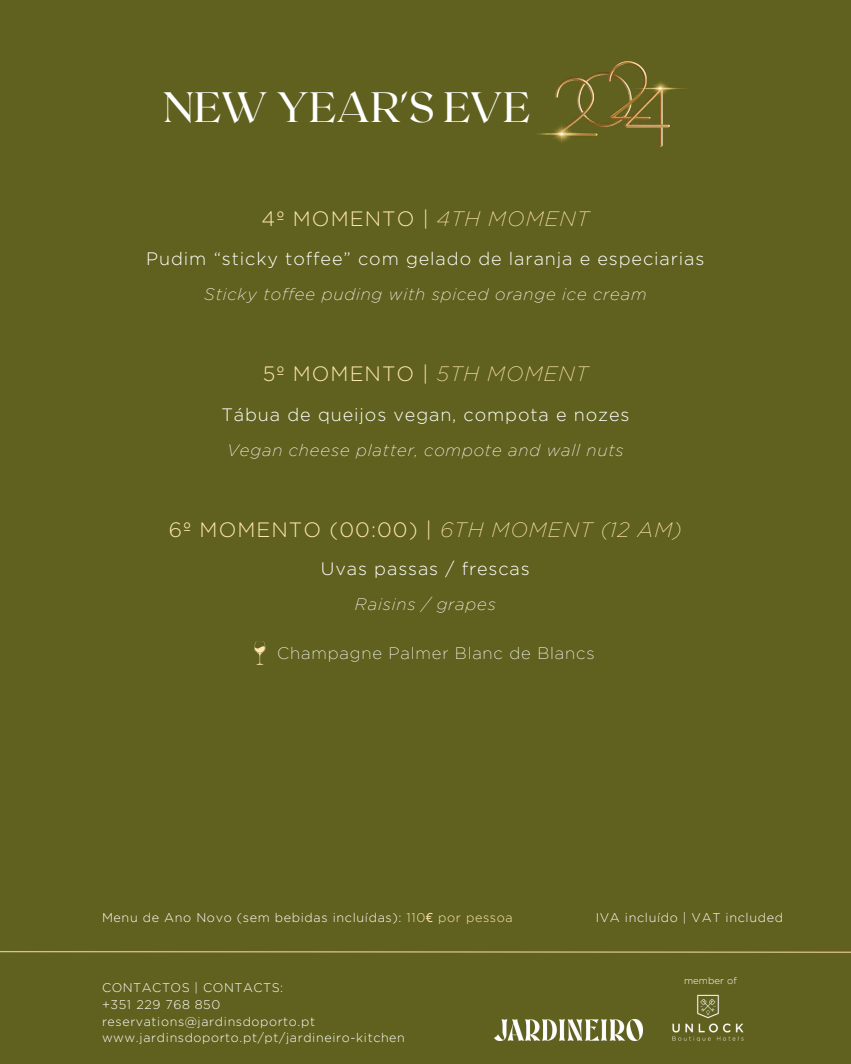
<style>
.page{position:relative;width:851px;height:1064px;background:#fff}
.page>*{position:absolute;margin:0;border:0;box-sizing:border-box;transform-origin:0 0}
.t1{font:42.45px "Roxborough CF";color:#fff}
.t2{font:300 20.85px "Gotham";letter-spacing:.05em;color:#fee5b1}
.t3{font:300 18px "Gotham";letter-spacing:.05em;color:#fff}
.t4{font:italic 200 16.65px "Gotham";letter-spacing:.05em;color:#fff}
.t5{font:200 16.65px "Gotham";letter-spacing:.05em;color:#fff}
.t6{font:300 12.6px "Gotham";letter-spacing:.05em;color:#fff}
.t7{font:300 12.45px "Gotham Greek";letter-spacing:.04em;color:#fff}
.t8{font:300 9.6px "Gotham Greek";color:#fff}
.s1{font-weight:200;font-style:italic}
.s2{color:#fee5b1}
.s3{font-family:"Noto Sans";font-weight:400;color:#fee5b1}
</style>
<div class="page">
<div style="left:0;top:0;width:850px;height:1063px;background:#60611e"></div>
<svg style="left:0;top:951px;width:850px;height:2px;background:#ae9e60"></svg>
<svg style="left:254px;top:641px;width:11px;height:23px"></svg>
<img style="left:672px;top:994px;width:72px;height:48px">
<img style="left:494px;top:1019px;width:148px;height:21px">
<img style="left:555px;top:61px;width:114px;height:86px">
<img style="left:538px;top:115px;width:70px;height:32px">
<img style="left:623px;top:72px;width:62px;height:33px">
<p class="t1" style="left:163px;top:79px;width:368px">NEW YEAR'S EVE</p>
<p class="t2" style="left:261px;top:207px;width:329px">4º MOMENTO | <span class="s1">4TH MOMENT</span></p>
<p class="t3" style="left:146px;top:251px;width:559px">Pudim “sticky toffee” com gelado de laranja e especiarias</p>
<p class="t4" style="left:204px;top:285px;width:444px">Sticky toffee puding with spiced orange ice cream</p>
<p class="t2" style="left:263px;top:362px;width:327px">5º MOMENTO | <span class="s1">5TH MOMENT</span></p>
<p class="t3" style="left:221px;top:406px;width:409px">Tábua de queijos vegan, compota e nozes</p>
<p class="t4" style="left:227px;top:440px;width:398px">Vegan cheese platter, compote and wall nuts</p>
<p class="t2" style="left:169px;top:518px;width:514px">6º MOMENTO (00:00) | <span class="s1">6TH MOMENT (12 AM)</span></p>
<p class="t3" style="left:321px;top:561px;width:210px">Uvas passas / frescas</p>
<p class="t4" style="left:355px;top:595px;width:142px">Raisins / grapes</p>
<p class="t5" style="left:277px;top:644px;width:319px">Champagne Palmer Blanc de Blancs</p>
<p class="t6" style="left:102px;top:910px;width:412px">Menu de Ano Novo (sem bebidas incluídas): <span class="s2">110</span><span class="s3">€</span> <span class="s2">por pessoa</span></p>
<p class="t7" style="left:102px;top:980px;width:183px">CONTACTOS | CONTACTS:</p>
<p class="t7" style="left:102px;top:997px;width:120px">+351 229 768 850</p>
<p class="t7" style="left:102px;top:1013px;width:215px">reservations@jardinsdoporto.pt</p>
<p class="t7" style="left:102px;top:1030px;width:304px">www.jardinsdoporto.pt/pt/jardineiro-kitchen</p>
<p class="t6" style="left:595px;top:910px;width:189px">IVA incluído | VAT included</p>
<p class="t8" style="left:684px;top:974px;width:54px">member of</p>
</div>
